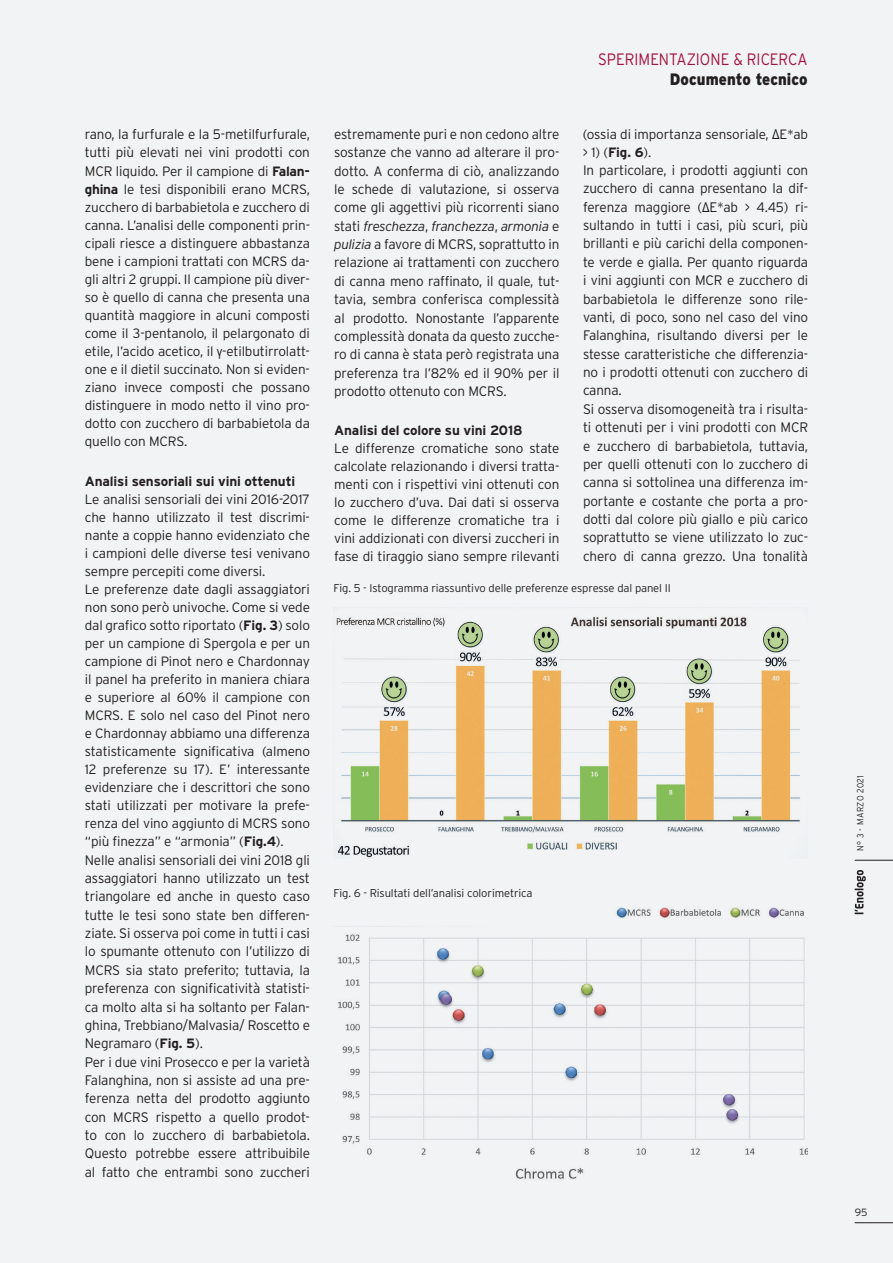
<style>
.page{position:relative;width:893px;height:1263px;background:#f2f3f4}
.page>*{position:absolute;margin:0;border:0;box-sizing:border-box;transform-origin:0 0}
.t1{font:300 16.5px "Interstate";color:#a21340;scale:.9 1}
.t2{font:900 16.5px "Interstate";color:#231f20;scale:.9 1}
.t3{font:300 13.8px/18.3px "Interstate";letter-spacing:-.01em;color:#231f20}
.t4{font:300 13.5px/18px "Interstate";letter-spacing:-.01em;color:#231f20;text-align:justify}
.t5{font:700 13.5px "Interstate";letter-spacing:-.01em;color:#231f20}
.t6{font:italic 300 13.5px "Interstate";letter-spacing:-.02em;color:#231f20}
.t7{font:300 11.25px "Interstate";letter-spacing:-.01em;color:#231f20}
.t8{font:300 10.5px "Interstate";color:#231f20}
.t9{font:300 9px "Interstate";letter-spacing:.04em;color:#231f20;scale:.9 1}
.s1{font-size:13.8px}
.s2{font-weight:700}
.s3{font-family:"Arial Narrow";font-weight:400}
.s4{font-weight:700;font-size:13.5px}
.s5{font-style:normal;font-size:13.8px}
.s6{font-style:italic;font-size:13.5px}
.s7{font-family:"Arial Narrow";font-weight:400;font-size:13.5px}
</style>
<div class="page">
<svg style="left:855px;top:870px;width:11px;height:44px"></svg>
<hr style="left:855px;top:860px;width:38px;height:1px;background:#231f20">
<hr style="left:855px;top:1222px;width:38px;height:1px;background:#231f20">
<img style="left:338px;top:907px;width:469px;height:272px">
<img style="left:336px;top:617px;width:464px;height:241px">
<p class="t3" style="left:85px;top:125px;width:227px">rano, la furfurale e la 5-metilfurfurale, tutti più elevati nei vini prodotti con</p>
<p class="t4" style="left:85px;top:162px;width:227px"><span class="s1">MCR liquido.</span> Per il campione di <span class="s2">Falan&shy;ghina</span> le tesi disponibili erano MCRS, zucchero di barbabietola e zucchero di canna. L’analisi delle componenti prin&shy;cipali riesce a distinguere abbastanza bene i campioni trattati con MCRS da&shy;gli altri 2 gruppi. Il campione più diver&shy;so è quello di canna che presenta una quantità maggiore in alcuni composti come il 3-pentanolo, il pelargonato di etile, l’acido acetico, il <span class="s3">γ</span>-etilbutirrolatt&shy;one e il dietil succinato. Non si eviden&shy;ziano invece composti che possano distinguere in modo netto il vino pro&shy;dotto con zucchero di barbabietola da quello con MCRS.</p>
<p class="t5" style="left:85px;top:474px;width:212px">Analisi sensoriali sui vini ottenuti</p>
<p class="t4" style="left:85px;top:490px;width:227px;text-align:left">Le analisi sensoriali dei vini 2016-2017 che hanno utilizzato il test discrimi&shy;nante a coppie hanno evidenziato che i campioni delle diverse tesi venivano sempre percepiti come diversi.<br>Le preferenze date dagli assaggiatori non sono però univoche. Come si vede dal grafico sotto riportato (<span class="s2">Fig. 3</span>) solo per un campione di Spergola e per un campione di Pinot nero e Chardonnay il panel ha preferito in maniera chiara e superiore al 60% il campione con MCRS. E solo nel caso del Pinot nero e Chardonnay abbiamo una differenza statisticamente significativa (almeno 12 preferenze su 17). E’ interessante evidenziare che i descrittori che sono stati utilizzati per motivare la prefe&shy;renza del vino aggiunto di MCRS sono “più finezza” e “armonia” (<span class="s2">Fig.4</span>).</p>
<p class="t3" style="left:85px;top:850px;width:227px">Nelle analisi sensoriali dei vini 2018 gli assaggiatori hanno utilizzato un test triangolare ed anche in questo caso tutte le tesi sono state ben differen&shy;ziate. Si osserva poi come in tutti i casi lo spumante ottenuto con l’utilizzo di MCRS sia stato preferito; tuttavia, la preferenza con significatività statisti&shy;ca molto alta si ha soltanto per Falan&shy;ghina, Trebbiano/Malvasia/ Roscetto e Negramaro (<span class="s4">Fig. 5</span>).<br>Per i due vini Prosecco e per la varietà Falanghina, non si assiste ad una pre&shy;ferenza netta del prodotto aggiunto con MCRS rispetto a quello prodot&shy;to con lo zucchero di barbabietola.<br>Questo potrebbe essere attribuibile al fatto che entrambi sono zuccheri</p>
<p class="t3" style="left:334px;top:125px;width:227px;text-align:justify">estremamente puri e non cedono altre sostanze che vanno ad alterare il pro&shy;dotto. A conferma di ciò, analizzando le schede di valutazione, si osserva come gli aggettivi più ricorrenti siano</p>
<p class="t6" style="left:334px;top:218px;width:227px"><span class="s5">stati</span> freschezza<span class="s5">,</span> franchezza<span class="s5">,</span> armonia <span class="s5">e</span></p>
<p class="t3" style="left:334px;top:235px;width:227px;text-align:justify"><span class="s6">pulizia</span> a favore di MCRS, soprattutto in relazione ai trattamenti con zucchero di canna meno raffinato, il quale, tut&shy;tavia, sembra conferisca complessità al prodotto. Nonostante l’apparente complessità donata da questo zucche&shy;ro di canna è stata però registrata una preferenza tra l’82% ed il 90% per il prodotto ottenuto con MCRS.</p>
<p class="t5" style="left:334px;top:423px;width:190px">Analisi del colore su vini 2018</p>
<p class="t4" style="left:334px;top:439px;width:227px">Le differenze cromatiche sono state calcolate relazionando i diversi tratta&shy;menti con i rispettivi vini ottenuti con lo zucchero d’uva. Dai dati si osserva come le differenze cromatiche tra i vini addizionati con diversi zuccheri in fase di tiraggio siano sempre rilevanti</p>
<p class="t1" style="left:598px;top:50px;width:234px">SPERIMENTAZIONE &amp; RICERCA</p>
<p class="t2" style="left:670px;top:70px;width:155px">Documento tecnico</p>
<p class="t4" style="left:583px;top:125px;width:227px">(ossia di importanza sensoriale, <span class="s3">Δ</span>E*ab &gt; 1) (<span class="s2">Fig. 6</span>).</p>
<p class="t3" style="left:583px;top:161px;width:227px">In particolare, i prodotti aggiunti con zucchero di canna presentano la dif&shy;ferenza maggiore (<span class="s7">Δ</span>E*ab &gt; 4.45) ri&shy;sultando in tutti i casi, più scuri, più brillanti e più carichi della componen&shy;te verde e gialla. Per quanto riguarda i vini aggiunti con MCR e zucchero di barbabietola le differenze sono rile&shy;vanti, di poco, sono nel caso del vino Falanghina, risultando diversi per le stesse caratteristiche che differenzia&shy;no i prodotti ottenuti con zucchero di canna.<br>Si osserva disomogeneità tra i risulta&shy;ti ottenuti per i vini prodotti con MCR e zucchero di barbabietola, tuttavia, per quelli ottenuti con lo zucchero di canna si sottolinea una differenza im&shy;portante e costante che porta a pro&shy;dotti dal colore più giallo e più carico soprattutto se viene utilizzato lo zuc&shy;chero di canna grezzo. Una tonalità</p>
<p class="t7" style="left:333px;top:581px;width:339px">Fig. 5 - Istogramma riassuntivo delle preferenze espresse dal panel II</p>
<p class="t7" style="left:333px;top:886px;width:201px">Fig. 6 - Risultati dell’analisi colorimetrica</p>
<p class="t9" style="left:855px;top:851px;width:86px;rotate:-90deg">N° 3 - MARZO 2021</p>
<p class="t8" style="left:855px;top:1206px;width:14px">95</p>
</div>
